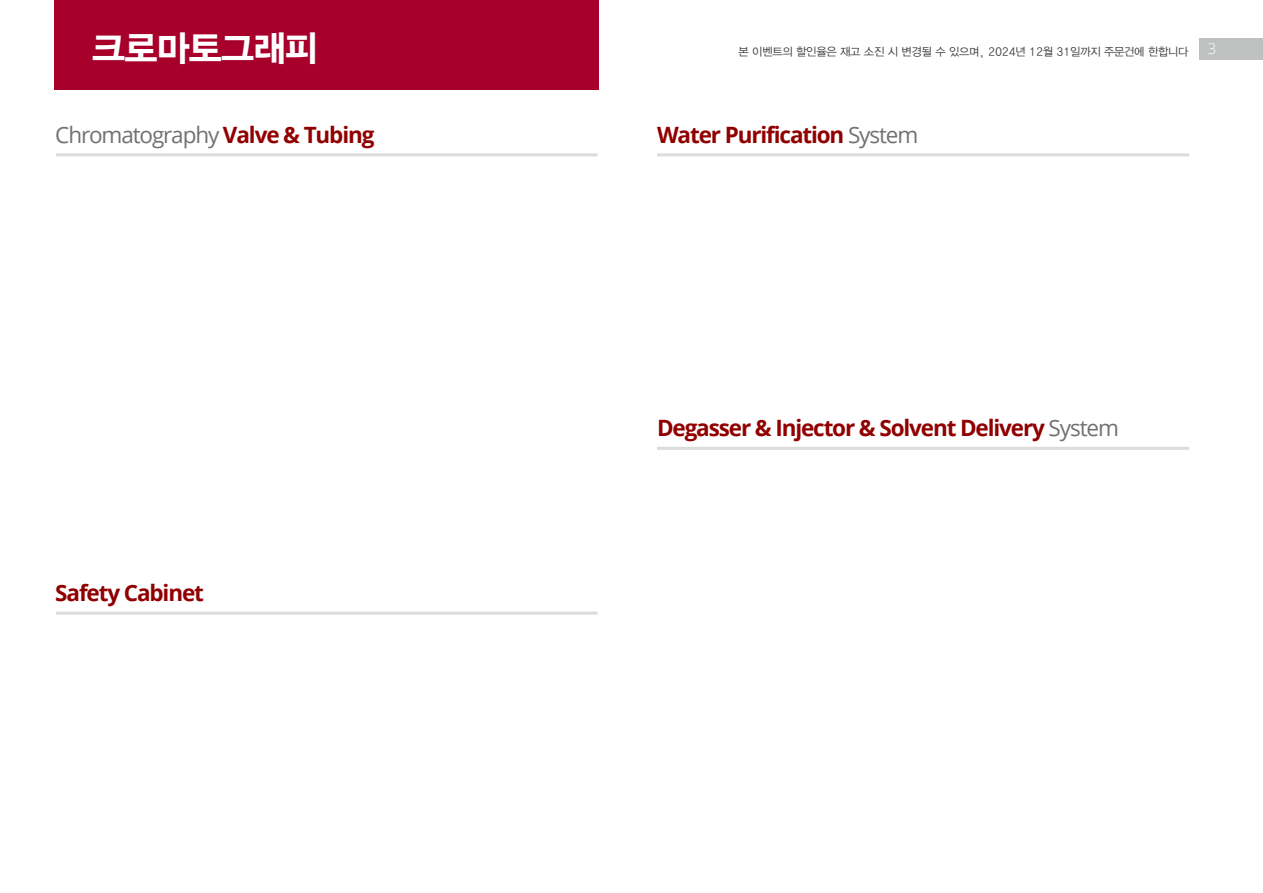
<style>
.page{position:relative;width:1263px;height:893px;background:#fff}
.page>*{position:absolute;margin:0;border:0;box-sizing:border-box;transform-origin:0 0}
.t1{font:36px "YDVYGO155";letter-spacing:-.025em;color:#fff}
.t2{font:700 22.5px "Open Sans";letter-spacing:-.05em;color:#910000}
.t3{font:22.5px "Open Sans";letter-spacing:-.05em;color:#727171}
.t4{font:300 15px "Open Sans";color:#fff}
.t5{font:11.25px "YDVYGO125";letter-spacing:-.025em;color:#3e3a39}
.s1{font-weight:700;color:#910000}
.s2{font-weight:400;color:#727171}
</style>
<div class="page">
<div style="left:1199px;top:38px;width:64px;height:22px;background:#bfc0c0"></div>
<div style="left:54px;top:0;width:544px;height:89px;background:#a7002b"></div>
<hr style="left:56px;top:153px;width:541px;height:3px;background:#dbdbdb">
<hr style="left:56px;top:612px;width:541px;height:3px;background:#dbdbdb">
<hr style="left:657px;top:153px;width:532px;height:3px;background:#dbdbdb">
<hr style="left:657px;top:447px;width:532px;height:3px;background:#dbdbdb">
<h1 class="t1" style="left:92px;top:28px;width:228px">크로마토그래피</h1>
<p class="t4" style="left:1208px;top:38px;width:10px">3</p>
<p class="t5" style="left:738px;top:45px;width:451px">본 이벤트의 할인율은 재고 소진 시 변경될 수 있으며, 2024년 12월 31일까지 주문건에 한합니다</p>
<p class="t3" style="left:55px;top:119px;width:321px">Chromatography <span class="s1">Valve &amp; Tubing</span></p>
<p class="t2" style="left:55px;top:577px;width:150px">Safety Cabinet</p>
<p class="t2" style="left:657px;top:119px;width:263px">Water Purification <span class="s2">System</span></p>
<p class="t2" style="left:657px;top:412px;width:463px">Degasser &amp; Injector &amp; Solvent Delivery <span class="s2">System</span></p>
</div>
